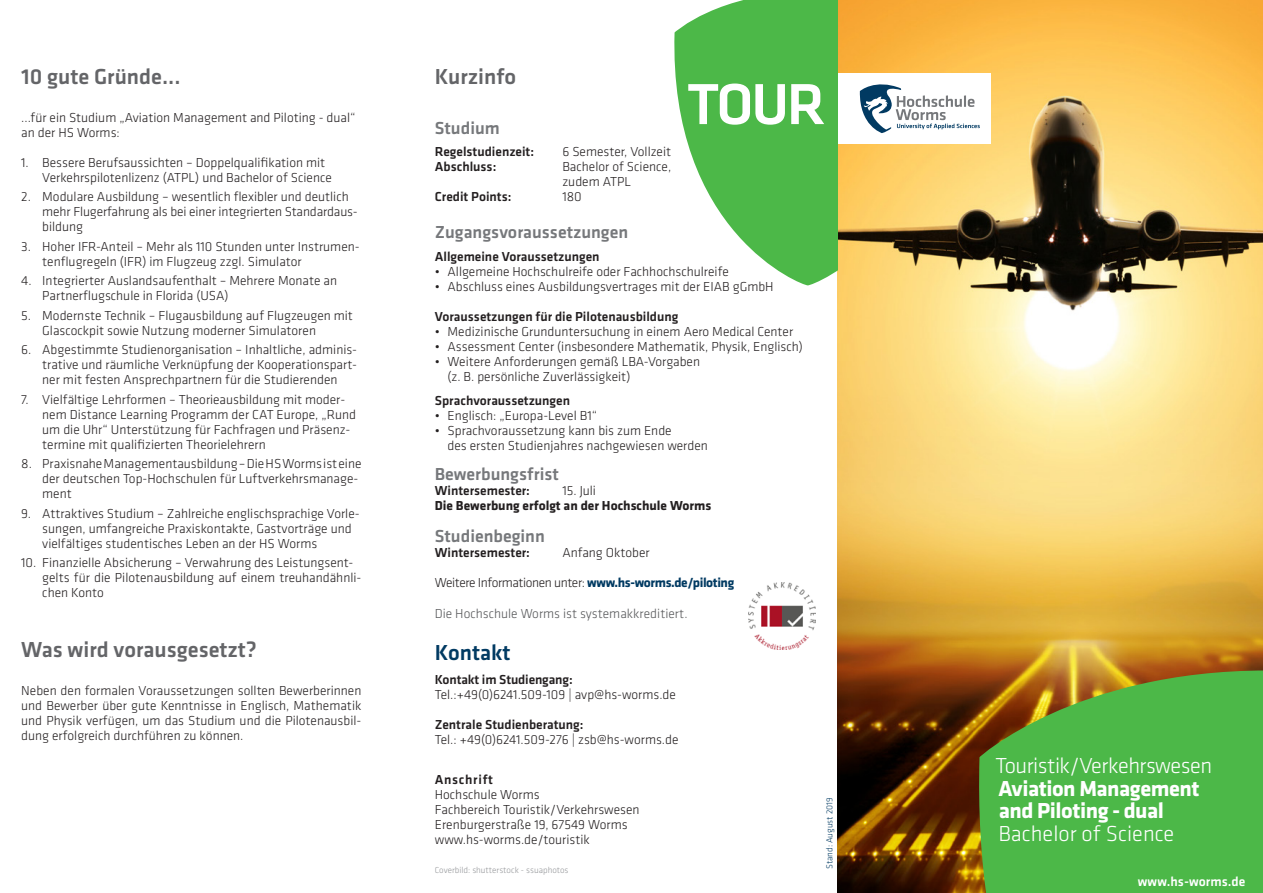
<style>
.page{position:relative;width:1263px;height:893px;background:#fff}
.page>*{position:absolute;margin:0;border:0;box-sizing:border-box;transform-origin:0 0}
.t1{font:500 60px "Klavika";color:#fff}
.t2{font:300 22.5px/22.5px "Klavika";letter-spacing:-.02em;color:#fff}
.t3{font:500 22.5px "Klavika";color:#646568}
.t4{font:500 22.5px "Klavika";color:#013a62}
.t5{font:500 18px "Klavika";color:#76787b}
.t6{font:500 13.65px "Klavika";color:#fff}
.t7{font:300 13.5px/15px "Klavika";color:#231f20}
.t8{font:500 13.5px "Klavika";color:#231f20}
.t9{font:300 13.5px "Klavika";letter-spacing:-.03em;color:#231f20}
.t10{font:300 13.5px "Klavika";color:#57585a}
.t11{font:700 13.5px "Klavika";color:#231f20}
.t12{font:500 13.5px "Klavika";letter-spacing:.05em;color:#231f20}
.t13{font:300 9px "Klavika";color:#95979a}
.t14{font:300 9px "Klavika";color:#013a62}
.s1{font-weight:700;color:#013a62}
.s2{font-weight:500}
.s3{font-weight:700}
</style>
<div class="page">
<img style="left:838px;top:0;width:425px;height:893px">
<div style="left:834px;top:73px;width:157px;height:71px;background:#fff"></div>
<svg style="left:860px;top:84px;width:120px;height:49px"></svg>
<svg style="left:979px;top:670px;width:284px;height:223px;background:#56ad41"></svg>
<svg style="left:674px;top:0;width:164px;height:285px;fill:#4cb848"></svg>
<img style="left:748px;top:583px;width:68px;height:67px">
<p class="t3" style="left:21px;top:62px;width:161px">10 gute Gründe...</p>
<p class="t7" style="left:21px;top:110px;width:336px">...für ein Studium „Aviation Management and Piloting - dual“ an der HS Worms:</p>
<p class="t7" style="left:21px;top:155px;width:305px">1. Bessere Berufsaussichten – Doppelqualifikation mit</p>
<p class="t7" style="left:42px;top:170px;width:291px">Verkehrspilotenlizenz (ATPL) und Bachelor of Science</p>
<p class="t7" style="left:42px;top:189px;width:317px;text-indent:-21px">2. Modulare Ausbildung – wesentlich flexibler und deutlich mehr Flugerfahrung als bei einer integrierten Standardaus-</p>
<p class="t7" style="left:42px;top:219px;width:42px">bildung</p>
<p class="t7" style="left:21px;top:239px;width:340px">3. Hoher IFR-Anteil – Mehr als 110 Stunden unter Instrumen-</p>
<p class="t7" style="left:42px;top:254px;width:261px">tenflugregeln (IFR) im Flugzeug zzgl. Simulator</p>
<p class="t7" style="left:21px;top:273px;width:317px">4. Integrierter Auslandsaufenthalt – Mehrere Monate an</p>
<p class="t7" style="left:42px;top:288px;width:188px">Partnerflugschule in Florida (USA)</p>
<p class="t7" style="left:42px;top:308px;width:312px;text-indent:-21px">5. Modernste Technik – Flugausbildung auf Flugzeugen mit<br>Glascockpit sowie Nutzung moderner Simulatoren</p>
<p class="t7" style="left:21px;top:342px;width:337px">6. Abgestimmte Studienorganisation – Inhaltliche, adminis-</p>
<p class="t7" style="left:42px;top:357px;width:316px">trative und räumliche Verknüpfung der Kooperationspart-</p>
<p class="t7" style="left:42px;top:372px;width:297px">ner mit festen Ansprechpartnern für die Studierenden</p>
<p class="t7" style="left:21px;top:392px;width:325px">7. Vielfältige Lehrformen – Theorieausbildung mit moder-</p>
<p class="t7" style="left:42px;top:407px;width:315px">nem Distance Learning Programm der CAT Europe, „Rund um die Uhr“ Unterstützung für Fachfragen und Präsenz&shy;termine mit qualifizierten Theorielehrern</p>
<p class="t7" style="left:21px;top:456px;width:342px;text-align:right">8. Praxisnahe Managementausbildung – Die HS Worms ist eine der deutschen Top-Hochschulen für Luftverkehrsmanage-</p>
<p class="t7" style="left:42px;top:486px;width:31px">ment</p>
<p class="t7" style="left:21px;top:506px;width:340px">9. Attraktives Studium – Zahlreiche englischsprachige Vorle-</p>
<p class="t7" style="left:42px;top:521px;width:311px">sungen, umfangreiche Praxiskontakte, Gastvorträge und</p>
<p class="t7" style="left:42px;top:536px;width:277px">vielfältiges studentisches Leben an der HS Worms</p>
<p class="t7" style="left:21px;top:555px;width:334px">10. Finanzielle Absicherung – Verwahrung des Leistungsent-</p>
<p class="t7" style="left:42px;top:570px;width:321px">gelts für die Pilotenausbildung auf einem treuhandähnli&shy;chen Konto</p>
<p class="t3" style="left:21px;top:635px;width:237px">Was wird vorausgesetzt?</p>
<p class="t7" style="left:21px;top:683px;width:342px;text-align:justify">Neben den formalen Voraussetzungen sollten Bewerberinnen und Bewerber über gute Kenntnisse in Englisch, Mathematik und Physik verfügen, um das Studium und die Pilotenausbil&shy;dung erfolgreich durchführen zu können.</p>
<p class="t3" style="left:435px;top:62px;width:83px">Kurzinfo</p>
<p class="t5" style="left:435px;top:115px;width:67px">Studium</p>
<p class="t8" style="left:435px;top:143px;width:101px">Regelstudienzeit:</p>
<p class="t7" style="left:562px;top:144px;width:110px">6 Semester, Vollzeit</p>
<p class="t8" style="left:435px;top:158px;width:63px">Abschluss:</p>
<p class="t7" style="left:562px;top:159px;width:110px">Bachelor of Science, zudem ATPL</p>
<p class="t8" style="left:435px;top:188px;width:78px">Credit Points:</p>
<p class="t7" style="left:562px;top:189px;width:21px">180</p>
<p class="t5" style="left:435px;top:220px;width:195px">Zugangsvoraussetzungen</p>
<p class="t8" style="left:435px;top:248px;width:166px">Allgemeine Voraussetzungen</p>
<p class="t7" style="left:435px;top:264px;width:295px">• Allgemeine Hochschulreife oder Fachhochschulreife</p>
<p class="t7" style="left:435px;top:279px;width:340px">• Abschluss eines Ausbildungsvertrages mit der EIAB gGmbH</p>
<p class="t8" style="left:435px;top:308px;width:245px">Voraussetzungen für die Pilotenausbildung</p>
<p class="t7" style="left:435px;top:324px;width:360px">• Medizinische Grunduntersuchung in einem Aero Medical Center</p>
<p class="t7" style="left:435px;top:339px;width:370px">• Assessment Center (insbesondere Mathematik, Physik, Englisch)</p>
<p class="t7" style="left:448px;top:354px;width:254px;text-indent:-13px">• Weitere Anforderungen gemäß LBA-Vorgaben (z. B. persönliche Zuverlässigkeit)</p>
<p class="t8" style="left:435px;top:392px;width:137px">Sprachvoraussetzungen</p>
<p class="t7" style="left:435px;top:408px;width:164px">• Englisch: „Europa-Level B1“</p>
<p class="t7" style="left:448px;top:423px;width:262px;text-indent:-13px">• Sprachvoraussetzung kann bis zum Ende<br>des ersten Studienjahres nachgewiesen werden</p>
<p class="t5" style="left:435px;top:462px;width:126px">Bewerbungsfrist</p>
<p class="t8" style="left:435px;top:482px;width:97px">Wintersemester:</p>
<p class="t7" style="left:562px;top:483px;width:35px">15. Juli</p>
<p class="t11" style="left:435px;top:496px;width:278px">Die Bewerbung erfolgt an der Hochschule Worms</p>
<p class="t5" style="left:435px;top:523px;width:111px">Studienbeginn</p>
<p class="t8" style="left:435px;top:543px;width:97px">Wintersemester:</p>
<p class="t7" style="left:562px;top:545px;width:89px">Anfang Oktober</p>
<p class="t9" style="left:435px;top:574px;width:301px">Weitere Informationen unter: <span class="s1">www.hs-worms.de/piloting</span></p>
<p class="t10" style="left:435px;top:605px;width:254px">Die Hochschule Worms ist systemakkreditiert.</p>
<p class="t4" style="left:435px;top:637px;width:77px">Kontakt</p>
<p class="t7" style="left:435px;top:672px;width:243px"><span class="s2">Kontakt im Studiengang:<br></span>Tel.:+49(0)6241.509-109 | avp@hs-worms.de</p>
<p class="t8" style="left:435px;top:715px;width:150px">Zentrale Studienberatung:</p>
<p class="t7" style="left:435px;top:732px;width:245px">Tel.: +49(0)6241.509-276 | zsb@hs-worms.de</p>
<p class="t12" style="left:435px;top:771px;width:60px">Anschrift</p>
<p class="t7" style="left:435px;top:787px;width:106px">Hochschule Worms</p>
<p class="t7" style="left:435px;top:802px;width:206px">Fachbereich Touristik/Verkehrswesen<br>Erenburgerstraße 19, 67549 Worms www.hs-worms.de/touristik</p>
<p class="t13" style="left:435px;top:864px;width:135px">Coverbild: shutterstock - ssuaphotos</p>
<p class="t1" style="left:687px;top:64px;width:140px">TOUR</p>
<p class="t14" style="left:824px;top:869px;width:73px;rotate:-90deg">Stand: August 2019</p>
<p class="t2" style="left:995px;top:754px;width:218px">Touristik/Verkehrswesen<br><span class="s3">Aviation Management and Piloting - dual<br></span>Bachelor of Science</p>
<p class="t6" style="left:1138px;top:872px;width:109px">www.hs-worms.de</p>
</div>
